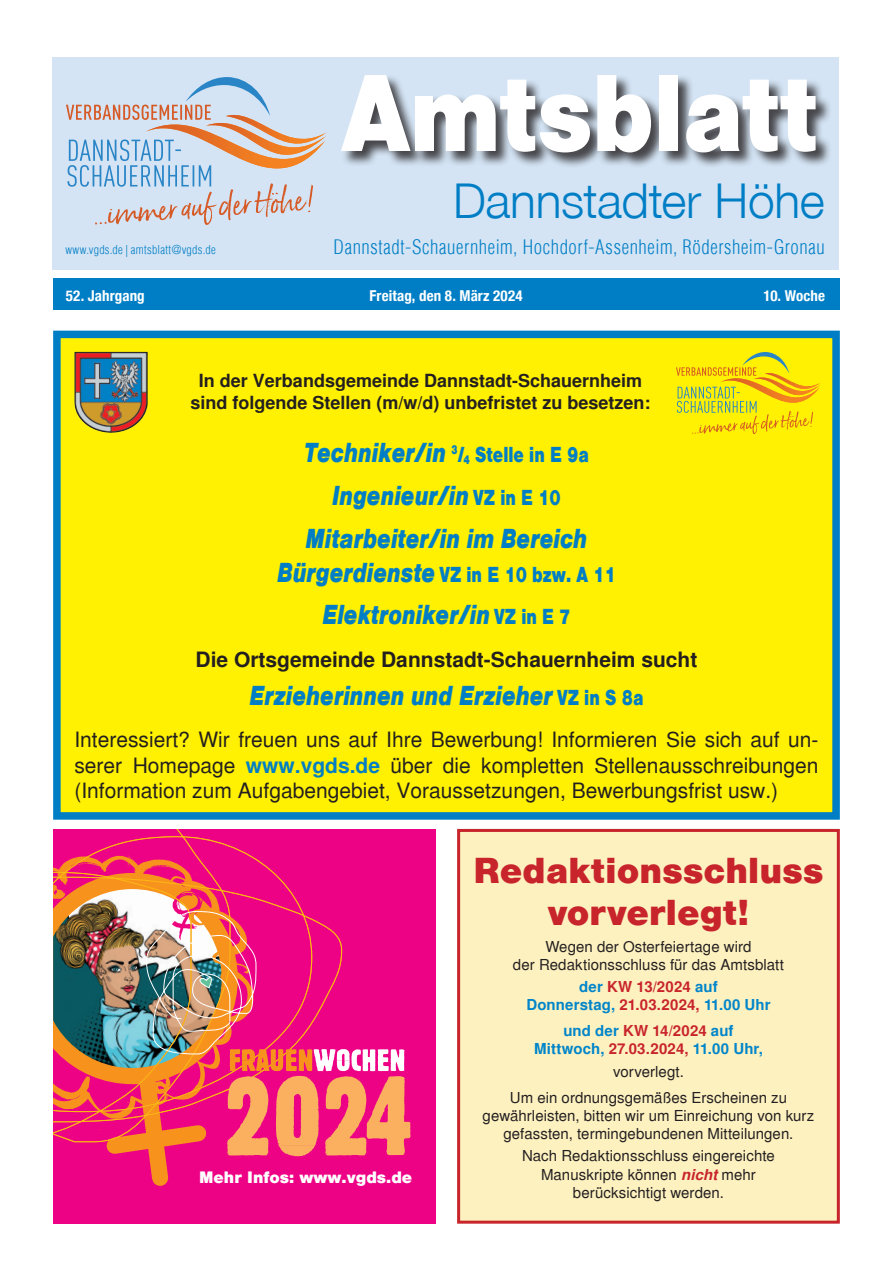
<style>
.page{position:relative;width:893px;height:1263px;background:#fff}
.page>*{position:absolute;margin:0;border:0;box-sizing:border-box;transform-origin:0 0}
._300_headline{font:700 113.85px "Sans LH";letter-spacing:-.005em;color:#fff;scale:.89 1}
.t1{font:300 48px "Helvetica Neue";letter-spacing:-.01em;color:#007ec5}
.t2{font:700 37.5px/42px "Sans LH";color:#c8242b;text-align:center}
.t3{font:italic 700 28.5px/42.8px "Sans LH";color:#007ec5;text-align:center;scale:.77 1}
.t4{font:700 22.5px "Sans LH";color:#007ec5;scale:.77 1}
.t5{font:21px/25.2px "Sans";color:#231f20;text-align:justify}
.t6{font:700 21px "Sans";color:#231f20}
.t7{font:300 condensed 19.5px "Helvetica";letter-spacing:.03em;color:#007ec5}
.t8{font:700 18px/21.6px "Sans";color:#231f20;text-align:center}
.t9{font:700 17.1px "Sans LH";color:#fff}
.t10{font:15px/18px "Sans";letter-spacing:.005em;color:#231f20;text-align:center}
.t11{font:700 15px/18px "Sans";letter-spacing:.01em;color:#0085ca;text-align:center}
.t12{font:700 condensed 15px "Helvetica Neue";letter-spacing:.005em;color:#fff}
.t13{font:300 condensed 12px "Helvetica";letter-spacing:.02em;color:#007ec5}
.s1{font-style:normal;font-size:22.5px}
.s2{font-style:normal;font-size:13.05px}
.s3{font-style:italic;font-size:28.5px}
.s4{font-weight:700;color:#007ec5}
.s5{color:#c8242b}
.s6{font-weight:700;font-style:italic;color:#c8242b}
</style>
<div class="page">
<div style="left:53px;top:57px;width:786px;height:213px;background:#d4e4f4"></div>
<div style="left:341px;top:74px;width:490px;height:94px;background:#231f20;opacity:.8"></div>
<svg style="left:66px;top:77px;width:260px;height:148px"></svg>
<div style="left:53px;top:278px;width:787px;height:32px;background:#007ec5"></div>
<div style="left:53px;top:829px;width:383px;height:395px;background:#ed0286"></div>
<svg style="left:53px;top:829px;width:222px;height:44px"></svg>
<svg style="left:53px;top:873px;width:358px;height:313px"></svg>
<div style="left:459px;top:830px;width:379px;height:392px;background:#fdf1c0"></div>
<div style="left:457px;top:829px;width:383px;height:395px;border:3px solid #c8242b"></div>
<div style="left:57px;top:334px;width:779px;height:482px;background:#fff101"></div>
<div style="left:53px;top:331px;width:787px;height:489px;border:8px solid #007ec5"></div>
<img style="left:74px;top:352px;width:69px;height:81px">
<svg style="left:676px;top:352px;width:144px;height:82px"></svg>
<p class="_300_headline" style="left:342px;top:48px;width:536px">Amtsblatt</p>
<p class="t1" style="left:453px;top:179px;width:373px">Dannstadter Höhe</p>
<p class="t13" style="left:65px;top:245px;width:152px">www.vgds.de | amtsblatt@vgds.de</p>
<p class="t7" style="left:334px;top:239px;width:493px">Dannstadt-Schauernheim, Hochdorf-Assenheim, Rödersheim-Gronau</p>
<p class="t12" style="left:66px;top:284px;width:80px">52. Jahrgang</p>
<p class="t12" style="left:370px;top:284px;width:155px">Freitag, den 8. März 2024</p>
<p class="t12" style="left:764px;top:284px;width:63px">10. Woche</p>
<p class="t8" style="left:190px;top:370px;width:462px">In der Verbandsgemeinde Dannstadt-Schauernheim sind folgende Stellen (m/w/d) unbefristet zu besetzen:</p>
<p class="t3" style="left:304px;top:431px;width:371px">Techniker/in <sup>3</sup><span class="s1">/</span><span class="s2">4</span> <span class="s1">Stelle in E 9a<br></span>Ingenieur/in <span class="s1">VZ in E 10<br></span>Mitarbeiter/in im Bereich</p>
<p class="t4" style="left:277px;top:561px;width:442px"><span class="s3">Bürgerdienste</span> VZ in E 10 bzw. A 11</p>
<p class="t3" style="left:322px;top:594px;width:324px">Elektroniker/in <span class="s1">VZ in E 7</span></p>
<p class="t6" style="left:196px;top:647px;width:503px">Die Ortsgemeinde Dannstadt-Schauernheim sucht</p>
<p class="t3" style="left:249px;top:674px;width:513px">Erzieherinnen und Erzieher <span class="s1">VZ in S 8a</span></p>
<p class="t5" style="left:74px;top:727px;width:746px">Interessiert? Wir freuen uns auf Ihre Bewerbung! Informieren Sie sich auf un&shy;serer Homepage <span class="s4">www.vgds.de</span> über die kompletten Stellenausschreibungen (Information zum Aufgabengebiet, Voraussetzungen, Bewerbungsfrist usw.)</p>
<p class="t9" style="left:199px;top:1167px;width:215px">Mehr Infos: www.vgds.de</p>
<p class="t2" style="left:473px;top:850px;width:352px">Redaktionsschluss vorverlegt!</p>
<p class="t10" style="left:513px;top:937px;width:273px">Wegen der Osterfeiertage wird<br>der Redaktionsschluss für das Amtsblatt</p>
<p class="t11" style="left:526px;top:977px;width:246px">der <span class="s5">KW 13/2024</span> auf<br>Donnerstag, <span class="s5">21.03.2024,</span> 11.00 Uhr</p>
<p class="t11" style="left:534px;top:1022px;width:230px">und der <span class="s5">KW 14/2024</span> auf<br>Mittwoch, <span class="s5">27.03.2024,</span> 11.00 Uhr,</p>
<p class="t10" style="left:510px;top:1058px;width:279px;line-height:26.5px">vorverlegt.<br>Um ein ordnungsgemäßes Erscheinen zu</p>
<p class="t10" style="left:483px;top:1107px;width:333px">gewährleisten, bitten wir um Einreichung von kurz gefassten, termingebundenen Mitteilungen.</p>
<p class="t10" style="left:522px;top:1147px;width:254px">Nach Redaktionsschluss eingereichte<br>Manuskripte können <span class="s6">nicht</span> mehr berücksichtigt werden.</p>
</div>
